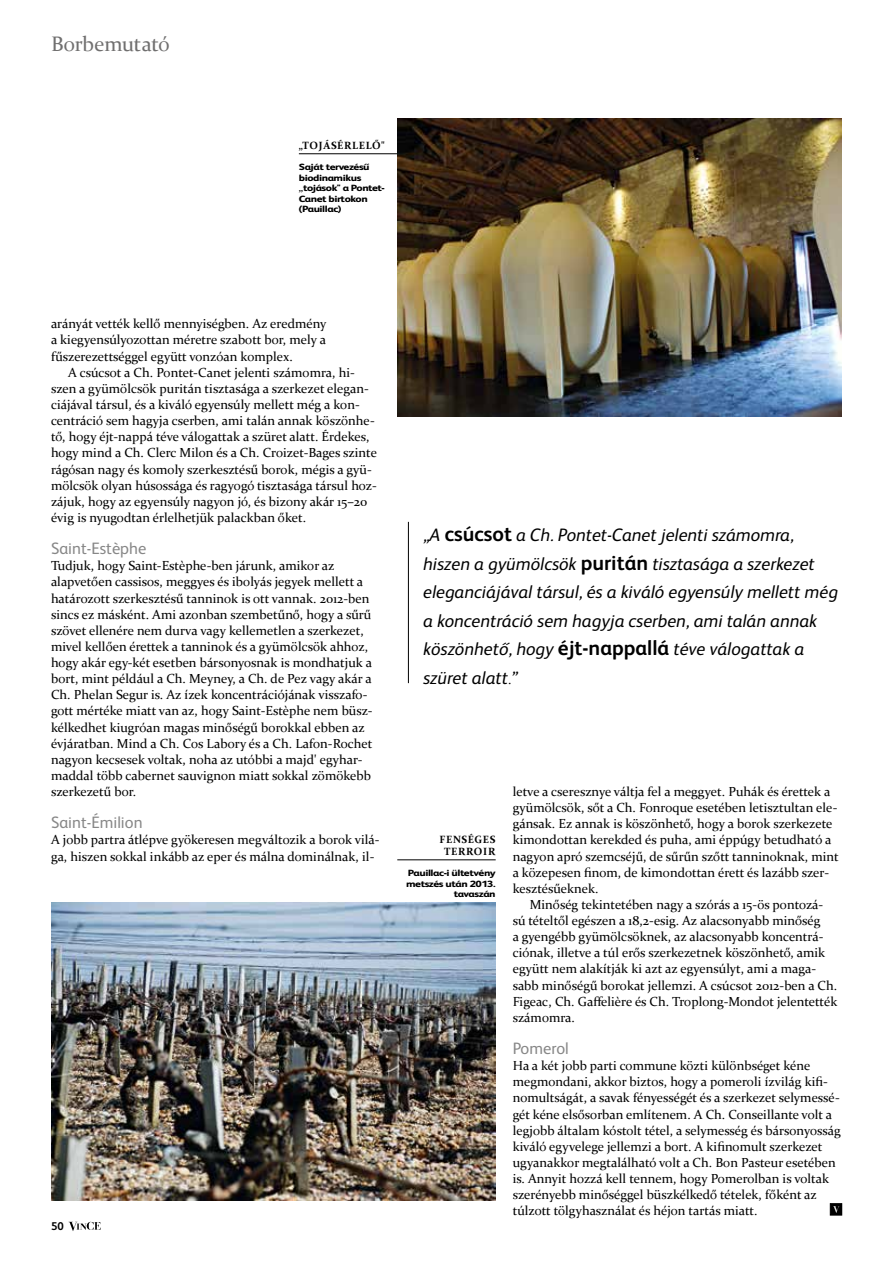
<style>
.page{position:relative;width:893px;height:1263px;background:#fff}
.page>*{position:absolute;margin:0;border:0;box-sizing:border-box;transform-origin:0 0}
.t1{font:21px "Constantia";letter-spacing:-.015em;color:#706f6f}
.t2{font:italic 18px/28.5px "FS Albert";color:#000}
.t3{font:16.5px "FS Albert";color:#878787}
.t4{font:13.2px/16.2px "Constantia";color:#000}
.t5{font:700 11.25px "FS Albert";color:#000}
.t6{font:700 10.5px/12.6px "Constantia";letter-spacing:.06em;color:#000;text-align:center}
.t7{font:800 9px/10.5px "FS Albert";letter-spacing:-.04em;color:#000;scale:1.23 1}
.s1{font-family:"Constantia";font-weight:700}
.s2{font-weight:700;font-style:normal;font-size:21px}
.s3{font-family:"Constantia";font-style:normal;font-size:13.2px}
</style>
<div class="page">
<svg style="left:69px;top:1222px;width:32px;height:9px"></svg>
<img style="left:397px;top:119px;width:445px;height:297px">
<svg style="left:830px;top:1203px;width:12px;height:12px"></svg>
<hr style="left:299px;top:153px;width:98px;height:1px;background:#000">
<hr style="left:397px;top:859px;width:99px;height:1px;background:#000">
<img style="left:51px;top:903px;width:445px;height:297px">
<hr style="left:408px;top:522px;width:1px;height:161px;background:#000">
<h1 class="t1" style="left:51px;top:29px;width:120px">Borbemutató</h1>
<p class="t6" style="left:299px;top:139px;width:88px">„TOJÁSÉRLELŐ"</p>
<p class="t7" style="left:299px;top:162px;width:71px">Saját tervezésű biodinamikus <span class="s1">„</span>tojások" a Pontet-<br>Canet birtokon (Pauillac)</p>
<p class="t4" style="left:51px;top:315px;width:277px;text-align:justify">arányát vették kellő mennyiségben. Az eredmény a kiegyensúlyozottan méretre szabott bor, mely a fűszerezettséggel együtt vonzóan komplex.</p>
<p class="t4" style="left:51px;top:364px;width:327px;text-indent:17px">A csúcsot a Ch. Pontet-Canet jelenti számomra, hi&shy;szen a gyümölcsök puritán tisztasága a szerkezet elegan&shy;ciájával társul, és a kiváló egyensúly mellett még a kon&shy;centráció sem hagyja cserben, ami talán annak köszönhe&shy;tő, hogy éjt-nappá téve válogattak a szüret alatt. Érdekes, hogy mind a Ch. Clerc Milon és a Ch. Croizet-Bages szinte rágósan nagy és komoly szerkesztésű borok, mégis a gyü&shy;mölcsök olyan húsossága és ragyogó tisztasága társul hoz&shy;zájuk, hogy az egyensúly nagyon jó, és bizony akár 15–20 évig is nyugodtan érlelhetjük palackban őket.</p>
<p class="t3" style="left:51px;top:537px;width:97px">Saint-Estèphe</p>
<p class="t4" style="left:51px;top:557px;width:323px">Tudjuk, hogy Saint-Estèphe-ben járunk, amikor az alapvetően cassisos, meggyes és ibolyás jegyek mellett a határozott szerkesztésű tanninok is ott vannak. 2012-ben sincs ez másként. Ami azonban szembetűnő, hogy a sűrű szövet ellenére nem durva vagy kellemetlen a szerkezet, mivel kellően érettek a tanninok és a gyümölcsök ahhoz, hogy akár egy-két esetben bársonyosnak is mondhatjuk a bort, mint például a Ch. Meyney, a Ch. de Pez vagy akár a Ch. Phelan Segur is. Az ízek koncentrációjának visszafo&shy;gott mértéke miatt van az, hogy Saint-Estèphe nem büsz&shy;kélkedhet kiugróan magas minőségű borokkal ebben az évjáratban. Mind a Ch. Cos Labory és a Ch. Lafon-Rochet nagyon kecsesek voltak, noha az utóbbi a majd' egyhar&shy;maddal több cabernet sauvignon miatt sokkal zömökebb szerkezetű bor.</p>
<p class="t3" style="left:51px;top:812px;width:93px">Saint-Émilion</p>
<p class="t4" style="left:51px;top:831px;width:330px">A jobb partra átlépve gyökeresen megváltozik a borok vilá&shy;ga, hiszen sokkal inkább az eper és málna dominálnak, il-</p>
<p class="t5" style="left:51px;top:1218px;width:14px">50</p>
<p class="t2" style="left:423px;top:520px;width:416px">„A <span class="s2">csúcsot</span> a Ch. Pontet-Canet jelenti számomra, hiszen a gyümölcsök <span class="s2">puritán</span> tisztasága a szerkezet eleganciájával társul, és a kiváló egyensúly mellett még a koncentráció sem hagyja cserben, ami talán annak köszönhető, hogy <span class="s2">éjt-nappallá</span> téve válogattak a szüret alatt<span class="s3">.</span>”</p>
<p class="t6" style="left:440px;top:832px;width:57px">FENSÉGES<br>TERROIR</p>
<p class="t7" style="left:406px;top:868px;width:74px;text-align:right">Pauillac-i ültetvény metszés után 2013. tavaszán</p>
<p class="t4" style="left:513px;top:783px;width:328px">letve a cseresznye váltja fel a meggyet. Puhák és érettek a gyümölcsök, sőt a Ch. Fonroque esetében letisztultan ele&shy;gánsak. Ez annak is köszönhető, hogy a borok szerkezete kimondottan kerekded és puha, ami éppúgy betudható a nagyon apró szemcséjű, de sűrűn szőtt tanninoknak, mint a közepesen finom, de kimondottan érett és lazább szer&shy;kesztésűeknek.</p>
<p class="t4" style="left:513px;top:896px;width:326px;text-indent:17px">Minőség tekintetében nagy a szórás a 15-ös pontozá&shy;sú tételtől egészen a 18,2-esig. Az alacsonyabb minőség<br>a gyengébb gyümölcsöknek, az alacsonyabb koncentrá&shy;ciónak, illetve a túl erős szerkezetnek köszönhető, amik együtt nem alakítják ki azt az egyensúlyt, ami a maga&shy;sabb minőségű borokat jellemzi. A csúcsot 2012-ben a Ch.<br>Figeac, Ch. Gaffelière és Ch. Troplong-Mondot jelentették számomra.</p>
<p class="t3" style="left:513px;top:1037px;width:58px">Pomerol</p>
<p class="t4" style="left:513px;top:1057px;width:330px">Ha a két jobb parti commune közti különbséget kéne megmondani, akkor biztos, hogy a pomeroli ízvilág kifi&shy;nomultságát, a savak fényességét és a szerkezet selymessé&shy;gét kéne elsősorban említenem. A Ch. Conseillante volt a legjobb általam kóstolt tétel, a selymesség és bársonyosság kiváló egyvelege jellemzi a bort. A kifinomult szerkezet ugyanakkor megtalálható volt a Ch. Bon Pasteur esetében is. Annyit hozzá kell tennem, hogy Pomerolban is voltak szerényebb minőséggel büszkélkedő tételek, főként az túlzott tölgyhasználat és héjon tartás miatt.</p>
</div>
